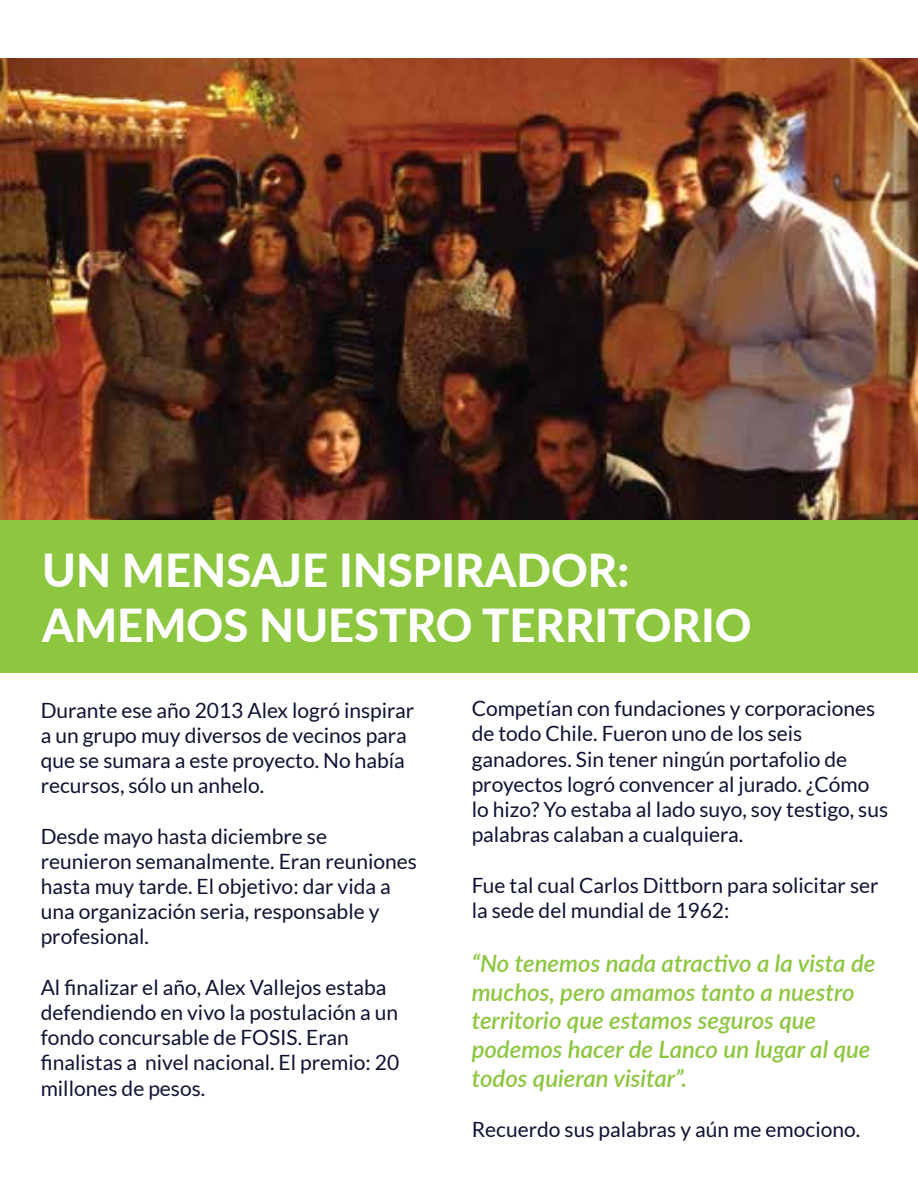
<style>
.page{position:relative;width:918px;height:1188px;background:#fff}
.page>*{position:absolute;margin:0;border:0;box-sizing:border-box;transform-origin:0 0}
.t1{font:800 45.45px/54.4px "Lato";color:#fff}
.t2{font:italic 600 24px/28.8px "Lato";color:#8dc63f}
.t3{font:21px/25.2px "Lato";color:#0f1333}
</style>
<div class="page">
<img style="left:0;top:58px;width:918px;height:462px">
<div style="left:0;top:520px;width:918px;height:152px;background:#8dc63f"></div>
<h1 class="t1" style="left:42px;top:542px;width:711px">UN MENSAJE INSPIRADOR:<br>AMEMOS NUESTRO TERRITORIO</h1>
<p class="t3" style="left:41px;top:697px;width:375px">Durante ese año 2013 Alex logró inspirar a un grupo muy diversos de vecinos para que se sumara a este proyecto. No había recursos, sólo un anhelo.</p>
<p class="t3" style="left:41px;top:823px;width:378px">Desde mayo hasta diciembre se reunieron semanalmente. Eran reuniones hasta muy tarde. El objetivo: dar vida a una organización seria, responsable y profesional.</p>
<p class="t3" style="left:41px;top:975px;width:360px">Al finalizar el año, Alex Vallejos estaba defendiendo en vivo la postulación a un fondo concursable de FOSIS. Eran finalistas a nivel nacional. El premio: 20 millones de pesos.</p>
<p class="t3" style="left:472px;top:696px;width:418px">Competían con fundaciones y corporaciones de todo Chile. Fueron uno de los seis ganadores. Sin tener ningún portafolio de proyectos logró convencer al jurado. ¿Cómo lo hizo? Yo estaba al lado suyo, soy testigo, sus palabras calaban a cualquiera.</p>
<p class="t3" style="left:472px;top:872px;width:408px">Fue tal cual Carlos Dittborn para solicitar ser la sede del mundial de 1962:</p>
<p class="t2" style="left:472px;top:948px;width:405px">“No tenemos nada atractivo a la vista de muchos, pero amamos tanto a nuestro territorio que estamos seguros que podemos hacer de Lanco un lugar al que todos quieran visitar”.</p>
<p class="t3" style="left:472px;top:1117px;width:390px">Recuerdo sus palabras y aún me emociono.</p>
</div>
